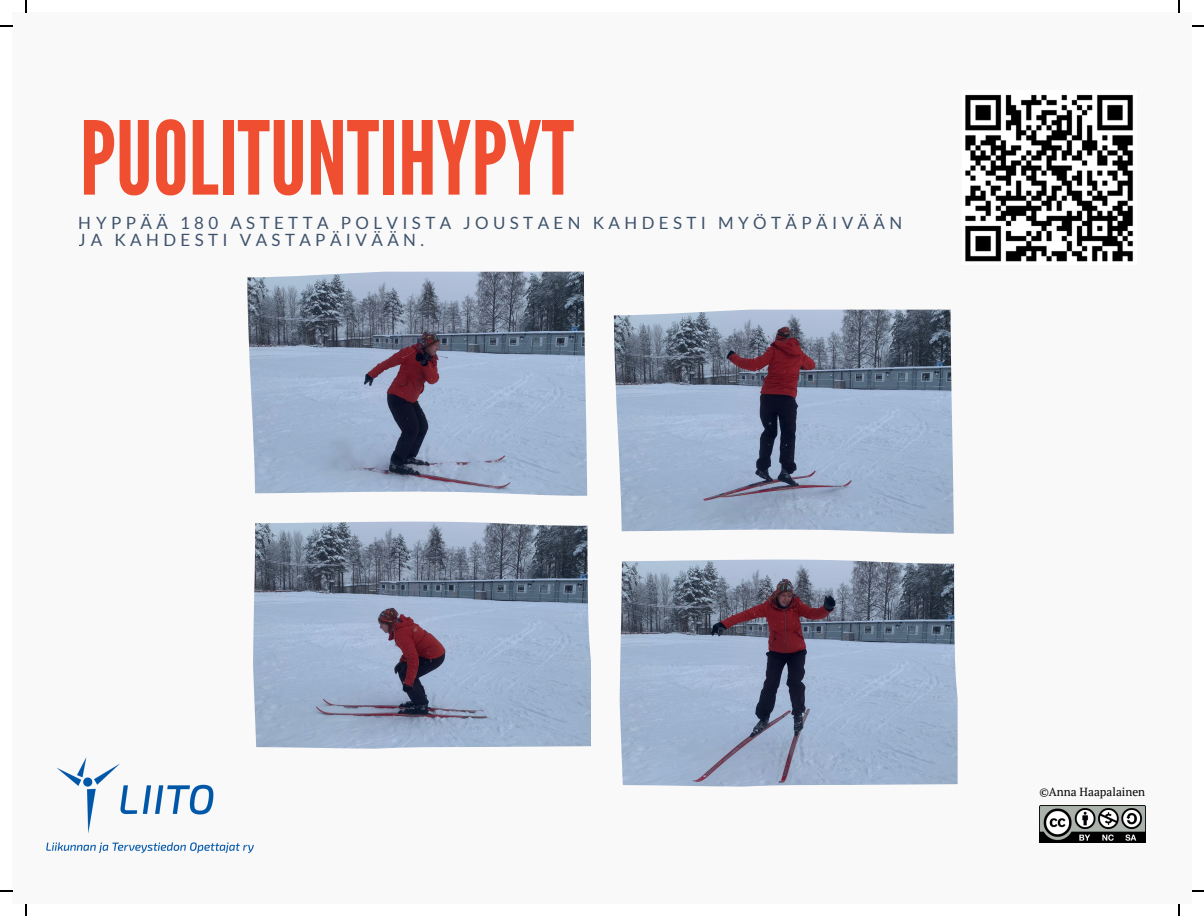
<style>
.page{position:relative;width:1204px;height:916px;background:#fff}
.page>*{position:absolute;margin:0;border:0;box-sizing:border-box;transform-origin:0 0}
.t1{font:101.4px "League Gothic";color:#f04e30}
.t2{font:16.95px/17px "Lato";letter-spacing:.26em;color:#1d3552}
.t3{font:11.7px "PT Serif";color:#000}
</style>
<div class="page">
<div style="left:12px;top:12px;width:1179px;height:891px;background:#f9f9f9"></div>
<img style="left:247px;top:271px;width:340px;height:224px">
<img style="left:253px;top:521px;width:337px;height:226px">
<img style="left:613px;top:309px;width:340px;height:224px">
<img style="left:619px;top:559px;width:338px;height:226px">
<img style="left:965px;top:94px;width:168px;height:168px">
<img style="left:1039px;top:805px;width:105px;height:37px">
<img style="left:46px;top:728px;width:228px;height:126px">
<svg style="left:26px;top:0;width:1px;height:12px"></svg>
<svg style="left:0;top:26px;width:12px;height:1px"></svg>
<svg style="left:1178px;top:0;width:1px;height:12px"></svg>
<svg style="left:0;top:890px;width:12px;height:1px"></svg>
<p class="t1" style="left:80px;top:100px;width:495px">PUOLITUNTIHYPYT</p>
<p class="t2" style="left:79px;top:214px;width:824px">HYPPÄÄ 180 ASTETTA POLVISTA JOUSTAEN KAHDESTI MYÖTÄPÄIVÄÄN<br>JA KAHDESTI VASTAPÄIVÄÄN.</p>
<p class="t3" style="left:1039px;top:783px;width:107px">©Anna Haapalainen</p>
</div>
